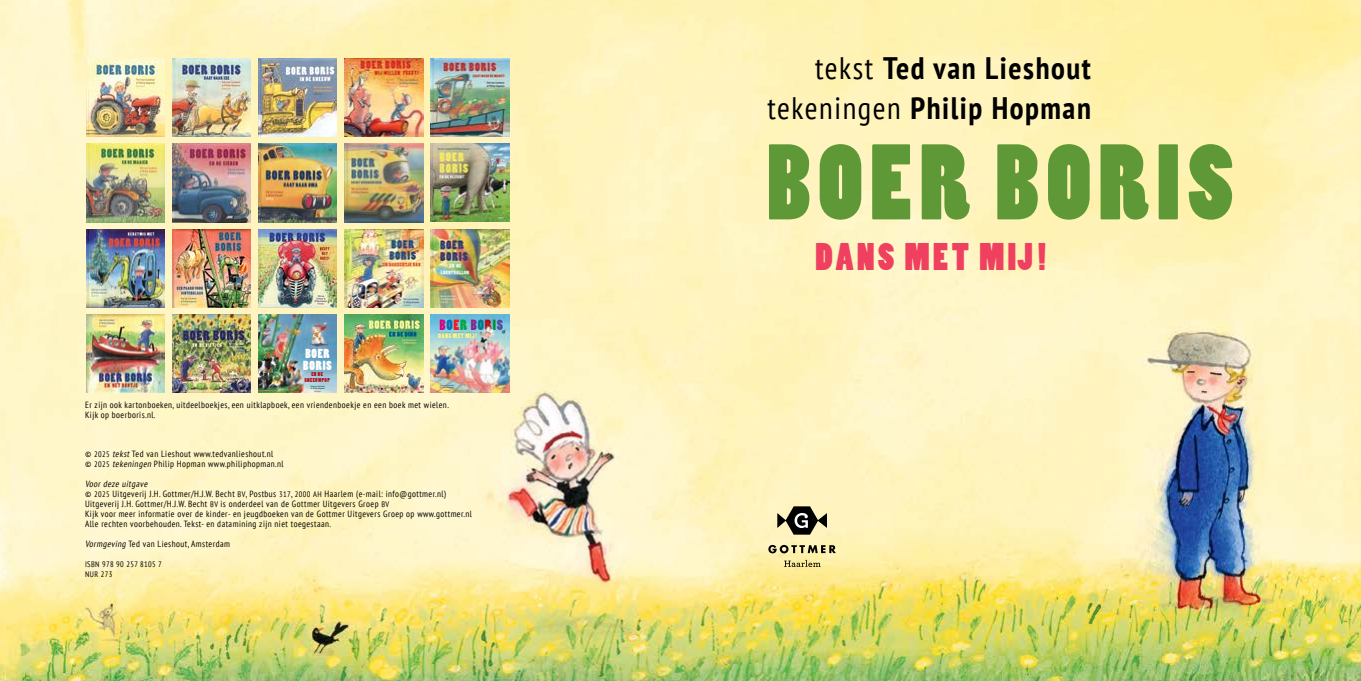
<style>
.page{position:relative;width:1361px;height:681px;background:#fff}
.page>*{position:absolute;margin:0;border:0;box-sizing:border-box;transform-origin:0 0}
.t1{font:100px "Poplar Std";letter-spacing:.075em;color:#5f9937}
.t2{font:36px "Poplar Std";letter-spacing:.095em;color:#ef4060}
.t3{font:700 condensed 31px/40px "PT Sans";letter-spacing:.05em;color:#000;text-align:right}
.t4{font:14px "Poplar Std";letter-spacing:.06em;color:#cd0785}
.t5{font:12.3px/11.9px "Poplar Std";letter-spacing:.06em;color:#fff}
.t6{font:condensed 9px/10px "PT Sans";letter-spacing:.05em;color:#000}
.t7{font:condensed 8px/10px "PT Sans";letter-spacing:.05em;color:#000}
.t8{font:6.3px "Poplar Std";letter-spacing:.065em;color:#fff685}
.t9{font:5.3px/6px "Poplar Std";letter-spacing:.065em;color:#b11116;text-align:center}
.t10{font:700 condensed 2.1px/2.5px "PT Sans";letter-spacing:.045em;color:#005a2f}
.t11{font:700 condensed 2.1px/2.5px "PT Sans";letter-spacing:.045em;color:#005496}
.t12{font:700 condensed 2.1px "PT Sans";letter-spacing:.05em;color:#ef4123}
.t13{font:700 condensed 2.1px "PT Sans";letter-spacing:.05em;color:#cf381e}
.s1{color:#0072bb}
.s2{color:#ed1d24}
.s3{color:#00a651}
.s4{color:#812990}
.s5{color:#007a92}
.s6{color:#b11116}
.s7{color:#008e3c}
.s8{color:#524fa1}
.s9{font-size:8px}
.s10{font-style:italic}
.s11{font-weight:400}
</style>
<div class="page">
<img style="left:0;top:0;width:1361px;height:680px">
<img style="left:86px;top:58px;width:78px;height:79px">
<img style="left:86px;top:144px;width:78px;height:78px">
<img style="left:258px;top:58px;width:79px;height:78px">
<img style="left:345px;top:58px;width:78px;height:78px">
<img style="left:431px;top:58px;width:78px;height:78px">
<img style="left:172px;top:58px;width:79px;height:78px">
<img style="left:172px;top:144px;width:79px;height:78px">
<img style="left:258px;top:144px;width:79px;height:78px">
<img style="left:345px;top:144px;width:78px;height:78px">
<img style="left:431px;top:144px;width:78px;height:78px">
<img style="left:86px;top:229px;width:78px;height:78px">
<img style="left:258px;top:229px;width:79px;height:78px">
<img style="left:345px;top:229px;width:78px;height:78px">
<img style="left:172px;top:229px;width:79px;height:78px">
<img style="left:431px;top:229px;width:78px;height:78px">
<img style="left:86px;top:314px;width:78px;height:78px">
<img style="left:172px;top:314px;width:79px;height:78px">
<img style="left:258px;top:314px;width:79px;height:78px">
<img style="left:345px;top:314px;width:78px;height:78px">
<img style="left:431px;top:314px;width:78px;height:78px">
<div style="left:438px;top:332px;width:39px;height:6px;background:#000;opacity:.15"></div>
<div style="left:439px;top:383px;width:15px;height:8px;background:#fff;opacity:.25"></div>
<div style="left:439px;top:319px;width:65px;height:11px;background:#fff;opacity:.35"></div>
<svg style="left:777px;top:506px;width:50px;height:28px"></svg>
<svg style="left:768px;top:544px;width:68px;height:9px"></svg>
<svg style="left:784px;top:559px;width:36px;height:7px"></svg>
<h3 class="t4" style="left:439px;top:317px;width:66px">B<span class="s1">O</span><span class="s2">E</span><span class="s3">R</span> <span class="s4">B</span><span class="s5">O</span><span class="s6">R</span><span class="s7">I</span><span class="s8">S</span></h3>
<h3 class="t5" style="left:303px;top:347px;width:30px">BOER<br>BORIS</h3>
<p class="t9" style="left:304px;top:371px;width:27px">EN DE<br>SNEEUWPOP</p>
<p class="t10" style="left:311px;top:384px;width:15px">Ted van Lieshout &amp; Philip Hopman</p>
<p class="t12" style="left:314px;top:389px;width:8px">Gottmer</p>
<p class="t8" style="left:438px;top:331px;width:40px">DANS MET MIJ!</p>
<p class="t11" style="left:440px;top:383px;width:15px">Ted van Lieshout &amp; Philip Hopman</p>
<p class="t13" style="left:444px;top:388px;width:8px">Gottmer</p>
<p class="t6" style="left:85px;top:400px;width:365px">Er zijn ook kartonboeken, uitdeelboekjes, een uitklapboek, een vriendenboekje en een boek met wielen.<br>Kijk op boerboris.nl.</p>
<p class="t6" style="left:85px;top:448px;width:200px">© <span class="s9">2025</span> <span class="s10">tekst</span> Ted van Lieshout www.tedvanlieshout.nl<br>© <span class="s9">2025</span> <span class="s10">tekeningen</span> Philip Hopman www.philiphopman.nl</p>
<p class="t6" style="left:85px;top:478px;width:388px"><span class="s10">Voor deze uitgave<br></span>© <span class="s9">2025</span> Uitgeverij J.H. Gottmer/H.J.W. Becht <span class="s9">BV</span>, Postbus <span class="s9">317</span>, <span class="s9">2000 AH</span> Haarlem (e-mail: info@gottmer.nl)<br>Uitgeverij J.H. Gottmer/H.J.W. Becht <span class="s9">BV</span> is onderdeel van de Gottmer Uitgevers Groep <span class="s9">BV<br></span>Kijk voor meer informatie over de kinder- en jeugdboeken van de Gottmer Uitgevers Groep op www.gottmer.nl Alle rechten voorbehouden. Tekst- en datamining zijn niet toegestaan.</p>
<p class="t6" style="left:85px;top:538px;width:146px"><span class="s10">Vormgeving</span> Ted van Lieshout, Amsterdam</p>
<p class="t7" style="left:85px;top:558px;width:78px">ISBN 978 90 257 8105 7<br>NUR 273</p>
<h3 class="t3" style="left:767px;top:48px;width:325px"><span class="s11">tekst</span> Ted van Lieshout <span class="s11">tekeningen</span> Philip Hopman</h3>
<h1 class="t1" style="left:767px;top:127px;width:468px">BOER BORIS</h1>
<h2 class="t2" style="left:815px;top:237px;width:232px">DANS MET MIJ!</h2>
</div>
